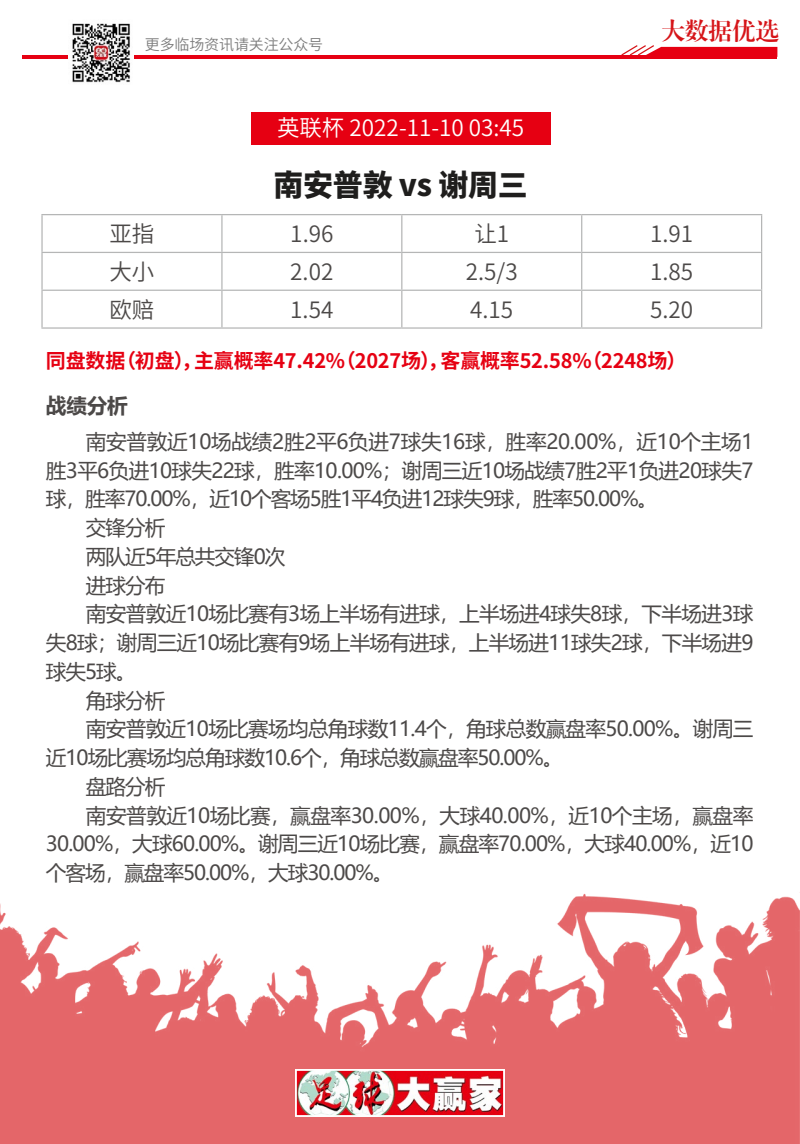
<style>
.page{position:relative;width:800px;height:1144px;background:#fff}
.page>*{position:absolute;margin:0;border:0;box-sizing:border-box;transform-origin:0 0}
.t1{font:900 30px "Noto Sans Hans";letter-spacing:-.01em;color:#1f1e1d}
.t2{font:23.75px "CT Biao Song SJ";letter-spacing:-.01em;color:#d61418}
.t3{font:600 22.5px "Noto Sans Hans";color:#4c4948}
.t4{font:600 22.5px "Noto Sans Hans";color:#fff}
.t5{font:20.62px "Microsoft Ya Hei";letter-spacing:-.035em;color:#4c4948}
.t6{font:20.62px "Microsoft Ya Hei";letter-spacing:-.015em;color:#4c4948}
.t7{font:700 20.62px "Microsoft Ya Hei";color:#4c4948}
.t8{font:700 20px "Noto Sans Hans";letter-spacing:-.01em;color:#e60012}
.t9{font:600 15px "Noto Sans Hans";letter-spacing:-.01em;color:#7d7d7d}
</style>
<div class="page">
<img style="left:0;top:892px;width:800px;height:252px">
<img style="left:298px;top:1072px;width:204px;height:42px">
<div style="left:295px;top:1069px;width:210px;height:48px;border:2px solid #fff"></div>
<hr style="left:22px;top:55px;width:755px;height:4px;background:#e60012">
<svg style="left:621px;top:45px;width:156px;height:10px"></svg>
<img style="left:68px;top:23px;width:66px;height:60px">
<hr style="left:41px;top:214px;width:181px;height:1px;background:#b5b6b6">
<hr style="left:41px;top:215px;width:2px;height:37px;background:#b5b6b6">
<hr style="left:222px;top:214px;width:180px;height:1px;background:#b5b6b6">
<hr style="left:221px;top:215px;width:2px;height:37px;background:#b5b6b6">
<hr style="left:402px;top:214px;width:180px;height:1px;background:#b5b6b6">
<hr style="left:401px;top:215px;width:1px;height:37px;background:#b5b6b6">
<hr style="left:582px;top:214px;width:180px;height:1px;background:#b5b6b6">
<hr style="left:581px;top:215px;width:1px;height:37px;background:#b5b6b6">
<hr style="left:761px;top:215px;width:1px;height:37px;background:#b5b6b6">
<hr style="left:41px;top:252px;width:181px;height:1px;background:#b5b6b6">
<hr style="left:41px;top:253px;width:2px;height:37px;background:#b5b6b6">
<hr style="left:222px;top:252px;width:180px;height:1px;background:#b5b6b6">
<hr style="left:221px;top:253px;width:2px;height:37px;background:#b5b6b6">
<hr style="left:402px;top:252px;width:180px;height:1px;background:#b5b6b6">
<hr style="left:401px;top:253px;width:1px;height:37px;background:#b5b6b6">
<hr style="left:582px;top:252px;width:180px;height:1px;background:#b5b6b6">
<hr style="left:581px;top:253px;width:1px;height:37px;background:#b5b6b6">
<hr style="left:761px;top:253px;width:1px;height:37px;background:#b5b6b6">
<hr style="left:41px;top:290px;width:181px;height:1px;background:#b5b6b6">
<hr style="left:41px;top:291px;width:2px;height:36px;background:#b5b6b6">
<hr style="left:222px;top:290px;width:180px;height:1px;background:#b5b6b6">
<hr style="left:221px;top:291px;width:2px;height:36px;background:#b5b6b6">
<hr style="left:402px;top:290px;width:180px;height:1px;background:#b5b6b6">
<hr style="left:401px;top:291px;width:1px;height:36px;background:#b5b6b6">
<hr style="left:582px;top:290px;width:180px;height:1px;background:#b5b6b6">
<hr style="left:581px;top:291px;width:1px;height:36px;background:#b5b6b6">
<hr style="left:761px;top:291px;width:1px;height:36px;background:#b5b6b6">
<hr style="left:41px;top:327px;width:181px;height:2px;background:#b5b6b6">
<hr style="left:222px;top:327px;width:180px;height:2px;background:#b5b6b6">
<hr style="left:402px;top:327px;width:180px;height:2px;background:#b5b6b6">
<hr style="left:582px;top:327px;width:180px;height:2px;background:#b5b6b6">
<div style="left:251px;top:112px;width:300px;height:33px;background:#e60012"></div>
<p class="t9" style="left:145px;top:36px;width:180px">更多临场资讯请关注公众号</p>
<p class="t4" style="left:277px;top:115px;width:249px">英联杯 2022-11-10 03:45</p>
<h1 class="t1" style="left:274px;top:168px;width:256px">南安普敦 vs 谢周三</h1>
<p class="t2" style="left:661px;top:19px;width:119px">大数据优选</p>
<p class="t3" style="left:109px;top:222px;width:46px">亚指</p>
<p class="t3" style="left:290px;top:222px;width:45px">1.96</p>
<p class="t3" style="left:474px;top:222px;width:36px">让1</p>
<p class="t3" style="left:650px;top:222px;width:45px">1.91</p>
<p class="t3" style="left:109px;top:259px;width:46px">大小</p>
<p class="t3" style="left:290px;top:259px;width:45px">2.02</p>
<p class="t3" style="left:466px;top:259px;width:53px">2.5/3</p>
<p class="t3" style="left:650px;top:259px;width:45px">1.85</p>
<p class="t3" style="left:109px;top:297px;width:46px">欧赔</p>
<p class="t3" style="left:290px;top:297px;width:45px">1.54</p>
<p class="t3" style="left:470px;top:297px;width:45px">4.15</p>
<p class="t3" style="left:650px;top:297px;width:45px">5.20</p>
<p class="t8" style="left:46px;top:349px;width:642px">同盘数据（初盘），主赢概率47.42%（2027场），客赢概率52.58%（2248场）</p>
<p class="t7" style="left:46px;top:391px;width:83px">战绩分析</p>
<p class="t6" style="left:86px;top:427px;width:669px">南安普敦近10场战绩2胜2平6负进7球失16球，胜率20.00%，近10个主场1</p>
<p class="t5" style="left:46px;top:456px;width:709px">胜3平6负进10球失22球，胜率10.00%；谢周三近10场战绩7胜2平1负进20球失7</p>
<p class="t5" style="left:46px;top:485px;width:614px">球，胜率70.00%，近10个客场5胜1平4负进12球失9球，胜率50.00%。</p>
<p class="t5" style="left:86px;top:514px;width:81px">交锋分析</p>
<p class="t5" style="left:86px;top:542px;width:201px">两队近5年总共交锋0次</p>
<p class="t5" style="left:86px;top:571px;width:81px">进球分布</p>
<p class="t5" style="left:86px;top:600px;width:669px">南安普敦近10场比赛有3场上半场有进球，上半场进4球失8球，下半场进3球</p>
<p class="t5" style="left:46px;top:629px;width:709px">失8球；谢周三近10场比赛有9场上半场有进球，上半场进11球失2球，下半场进9</p>
<p class="t5" style="left:46px;top:657px;width:92px">球失5球。</p>
<p class="t5" style="left:86px;top:686px;width:81px">角球分析</p>
<p class="t5" style="left:86px;top:715px;width:669px">南安普敦近10场比赛场均总角球数11.4个，角球总数赢盘率50.00%。谢周三</p>
<p class="t5" style="left:46px;top:744px;width:519px">近10场比赛场均总角球数10.6个，角球总数赢盘率50.00%。</p>
<p class="t5" style="left:86px;top:772px;width:81px">盘路分析</p>
<p class="t5" style="left:86px;top:801px;width:669px">南安普敦近10场比赛，赢盘率30.00%，大球40.00%，近10个主场，赢盘率</p>
<p class="t5" style="left:46px;top:830px;width:709px">30.00%，大球60.00%。谢周三近10场比赛，赢盘率70.00%，大球40.00%，近10</p>
<p class="t5" style="left:46px;top:859px;width:349px">个客场，赢盘率50.00%，大球30.00%。</p>
</div>
